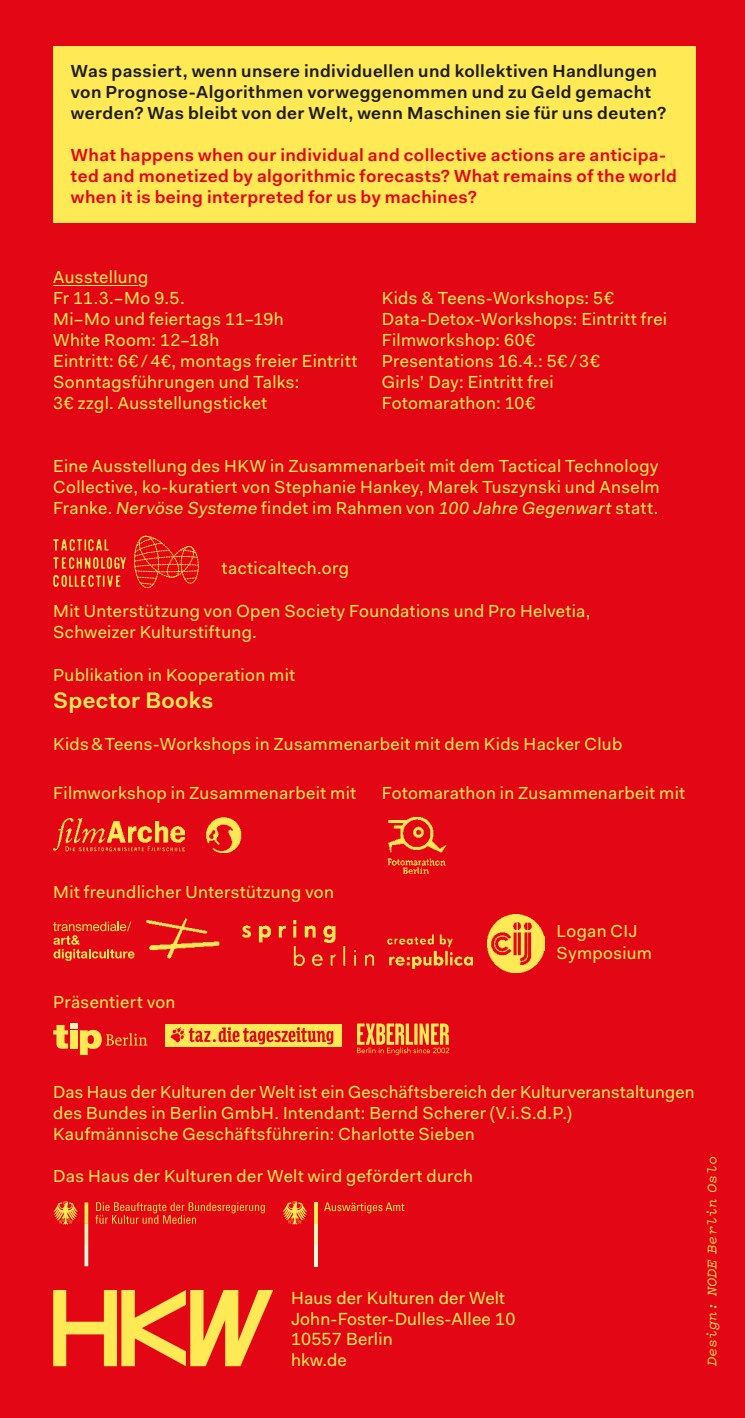
<style>
.page{position:relative;width:745px;height:1418px;background:#fff}
.page>*{position:absolute;margin:0;border:0;box-sizing:border-box;transform-origin:0 0}
.t1{font:600 22.5px "Fakt Pro";letter-spacing:.015em;color:#ffe955}
.t2{font:17.5px/21px "Fakt Pro";letter-spacing:.02em;color:#ffe955}
.t3{font:600 17.5px/21px "Fakt Pro";letter-spacing:.025em;color:#1d1d1b}
.t4{font:600 17.5px/21px "Fakt Pro";letter-spacing:.025em;color:#e30614}
.t5{font:italic 500 15px "Pitch";letter-spacing:-.005em;color:#ffe955}
.s1{font-style:italic}
</style>
<div class="page">
<div style="left:0;top:0;width:744px;height:1417px;background:#e30614"></div>
<svg style="left:53px;top:1290px;width:220px;height:76px"></svg>
<hr style="left:53px;top:285px;width:85px;height:1px;background:#ffe955">
<svg style="left:53px;top:539px;width:56px;height:12px"></svg>
<svg style="left:53px;top:557px;width:73px;height:12px"></svg>
<svg style="left:53px;top:575px;width:67px;height:12px"></svg>
<svg style="left:134px;top:535px;width:65px;height:53px"></svg>
<img style="left:206px;top:817px;width:36px;height:35px">
<img style="left:53px;top:818px;width:132px;height:34px">
<img style="left:387px;top:816px;width:60px;height:58px">
<img style="left:146px;top:918px;width:74px;height:41px">
<svg style="left:53px;top:921px;width:81px;height:40px"></svg>
<img style="left:242px;top:920px;width:230px;height:48px">
<img style="left:487px;top:914px;width:57px;height:58px">
<svg style="left:357px;top:1023px;width:92px;height:31px"></svg>
<svg style="left:53px;top:1025px;width:15px;height:23px"></svg>
<div style="left:70px;top:1023px;width:8px;height:5px;background:#fff1be"></div>
<div style="left:70px;top:1030px;width:8px;height:18px;background:#ffe955"></div>
<svg style="left:80px;top:1029px;width:67px;height:26px"></svg>
<div style="left:165px;top:1024px;width:176px;height:23px;background:#ffe955"></div>
<svg style="left:170px;top:1027px;width:163px;height:17px"></svg>
<svg style="left:84px;top:1202px;width:4px;height:64px"></svg>
<svg style="left:53px;top:1201px;width:25px;height:23px"></svg>
<svg style="left:95px;top:1202px;width:170px;height:21px"></svg>
<svg style="left:324px;top:1202px;width:80px;height:11px"></svg>
<svg style="left:314px;top:1244px;width:3px;height:22px"></svg>
<svg style="left:314px;top:1223px;width:3px;height:21px"></svg>
<svg style="left:314px;top:1202px;width:3px;height:21px"></svg>
<svg style="left:282px;top:1201px;width:25px;height:23px"></svg>
<div style="left:53px;top:47px;width:641px;height:176px;background:#ffe955"></div>
<p class="t3" style="left:71px;top:60px;width:596px">Was passiert, wenn unsere individuellen und kollektiven Handlungen von Prognose-Algorithmen vorweggenommen und zu Geld gemacht werden? Was bleibt von der Welt, wenn Maschinen sie für uns deuten?</p>
<p class="t4" style="left:71px;top:144px;width:607px">What happens when our individual and collective actions are anticipa&shy;ted and monetized by algorithmic forecasts? What remains of the world when it is being interpreted for us by machines?</p>
<p class="t2" style="left:53px;top:266px;width:305px">Ausstellung<br>Fr 11.3.–Mo 9.5.<br>Mi–Mo und feiertags 11–19h<br>White Room: 12–18h<br>Eintritt: 6€/4€, montags freier Eintritt<br>Sonntagsführungen und Talks:<br>3€ zzgl. Ausstellungsticket</p>
<p class="t2" style="left:381px;top:287px;width:287px">Kids &amp; Teens-Workshops: 5€<br>Data-Detox-Workshops: Eintritt frei<br>Filmworkshop: 60€<br>Presentations 16.4.: 5€/3€<br>Girls’ Day: Eintritt frei<br>Fotomarathon: 10€</p>
<p class="t2" style="left:53px;top:455px;width:607px;text-align:justify">Eine Ausstellung des HKW in Zusammenarbeit mit dem Tactical Technology Collective, ko-kuratiert von Stephanie Hankey, Marek Tuszynski und Anselm Franke. <span class="s1">Nervöse Systeme</span> findet im Rahmen von <span class="s1">100 Jahre Gegenwart</span> statt.</p>
<p class="t2" style="left:222px;top:558px;width:128px">tacticaltech.org</p>
<p class="t2" style="left:53px;top:601px;width:538px">Mit Unterstützung von Open Society Foundations und Pro Helvetia,<br>Schweizer Kulturstiftung.</p>
<p class="t2" style="left:53px;top:664px;width:243px">Publikation in Kooperation mit</p>
<p class="t1" style="left:53px;top:685px;width:162px">Spector Books</p>
<p class="t2" style="left:53px;top:733px;width:570px">Kids&amp;Teens-Workshops in Zusammenarbeit mit dem Kids Hacker Club</p>
<p class="t2" style="left:53px;top:782px;width:304px">Filmworkshop in Zusammenarbeit mit</p>
<p class="t2" style="left:381px;top:782px;width:305px">Fotomarathon in Zusammenarbeit mit</p>
<p class="t2" style="left:53px;top:880px;width:282px">Mit freundlicher Unterstützung von</p>
<p class="t2" style="left:53px;top:991px;width:124px">Präsentiert von</p>
<p class="t2" style="left:556px;top:920px;width:97px">Logan CIJ<br>Symposium</p>
<p class="t2" style="left:53px;top:1081px;width:642px">Das Haus der Kulturen der Welt ist ein Geschäftsbereich der Kulturveranstaltungen des Bundes in Berlin GmbH. Intendant: Bernd Scherer (V.i.S.d.P.)<br>Kaufmännische Geschäftsführerin: Charlotte Sieben</p>
<p class="t2" style="left:53px;top:1165px;width:421px">Das Haus der Kulturen der Welt wird gefördert durch</p>
<p class="t2" style="left:291px;top:1287px;width:226px">Haus der Kulturen der Welt<br>John-Foster-Dulles-Allee 10<br>10557 Berlin<br>hkw.de</p>
<p class="t5" style="left:701px;top:1366px;width:212px;rotate:-90deg">Design: NODE Berlin Oslo</p>
</div>
